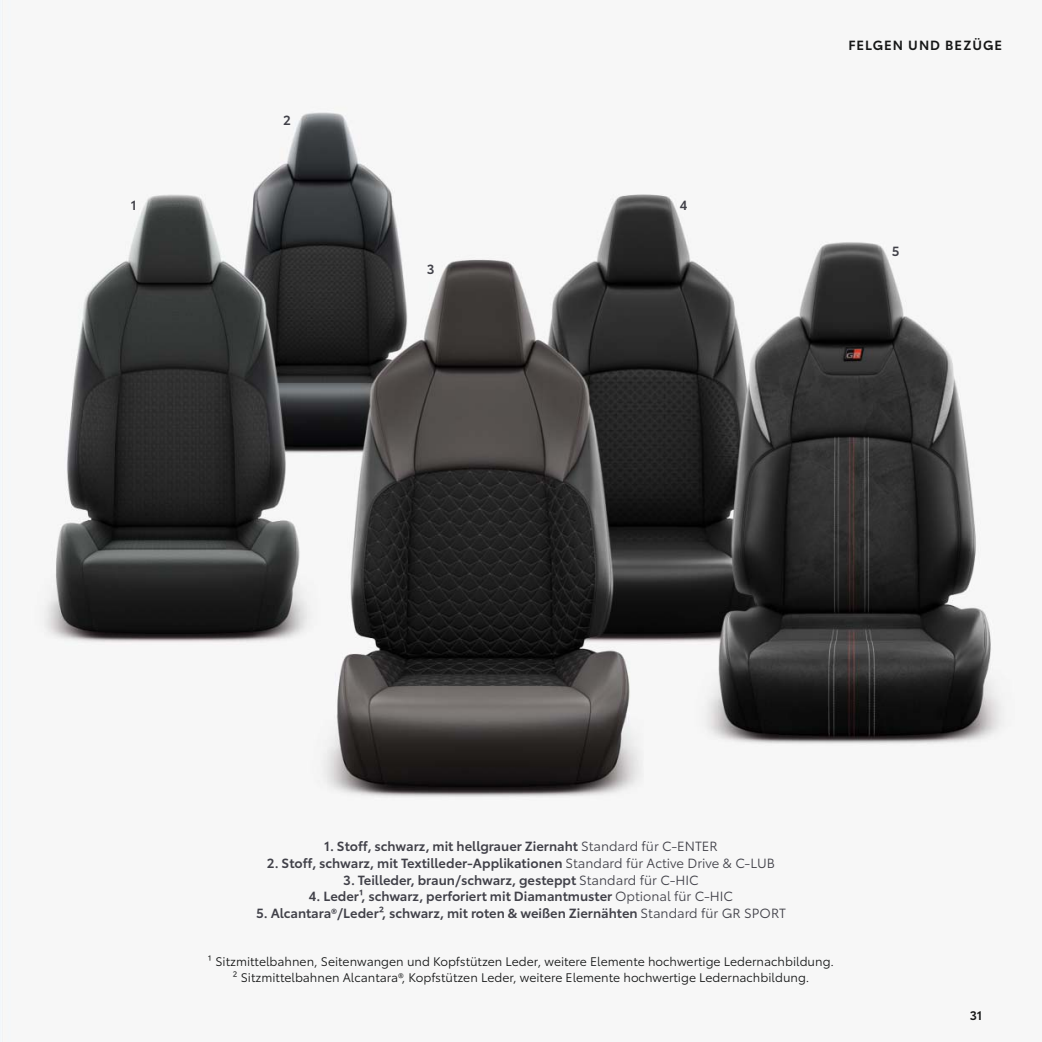
<style>
.page{position:relative;width:1042px;height:1042px;background:#fff}
.page>*{position:absolute;margin:0;border:0;box-sizing:border-box;transform-origin:0 0}
.t1{font:600 13.12px "Toyota Type";color:#414149}
.t2{font:600 13.12px "Toyota Type";letter-spacing:.08em;color:#151616}
.t3{font:12.25px/16.6px "Toyota Type";color:#151616;text-align:center}
.t4{font:600 12.25px "Toyota Type";color:#151616}
.s1{font-weight:400}
</style>
<div class="page">
<img style="left:0;top:0;width:1011px;height:1041px">
<p class="t1" style="left:131px;top:200px;width:7px">1</p>
<p class="t1" style="left:283px;top:115px;width:9px">2</p>
<p class="t1" style="left:427px;top:264px;width:9px">3</p>
<p class="t1" style="left:679px;top:200px;width:9px">4</p>
<p class="t2" style="left:848px;top:40px;width:155px">FELGEN UND BEZÜGE</p>
<p class="t1" style="left:892px;top:246px;width:9px">5</p>
<p class="t1" style="left:324px;top:841px;width:395px">1. Stoff, schwarz, mit hellgrauer Ziernaht <span class="s1">Standard für C-ENTER</span></p>
<p class="t1" style="left:267px;top:858px;width:509px">2. Stoff, schwarz, mit Textilleder-Applikationen <span class="s1">Standard für Active Drive &amp; C-LUB</span></p>
<p class="t1" style="left:343px;top:875px;width:357px">3. Teilleder, braun/schwarz, gesteppt <span class="s1">Standard für C-HIC</span></p>
<p class="t1" style="left:309px;top:891px;width:426px">4. Leder¹, schwarz, perforiert mit Diamantmuster <span class="s1">Optional für C-HIC</span></p>
<p class="t1" style="left:256px;top:908px;width:531px">5. Alcantara®/Leder², schwarz, mit roten &amp; weißen Ziernähten <span class="s1">Standard für GR SPORT</span></p>
<p class="t3" style="left:208px;top:954px;width:628px">¹ Sitzmittelbahnen, Seitenwangen und Kopfstützen Leder, weitere Elemente hochwertige Ledernachbildung.<br>² Sitzmittelbahnen Alcantara®, Kopfstützen Leder, weitere Elemente hochwertige Ledernachbildung.</p>
<p class="t4" style="left:969px;top:1010px;width:14px">31</p>
</div>
